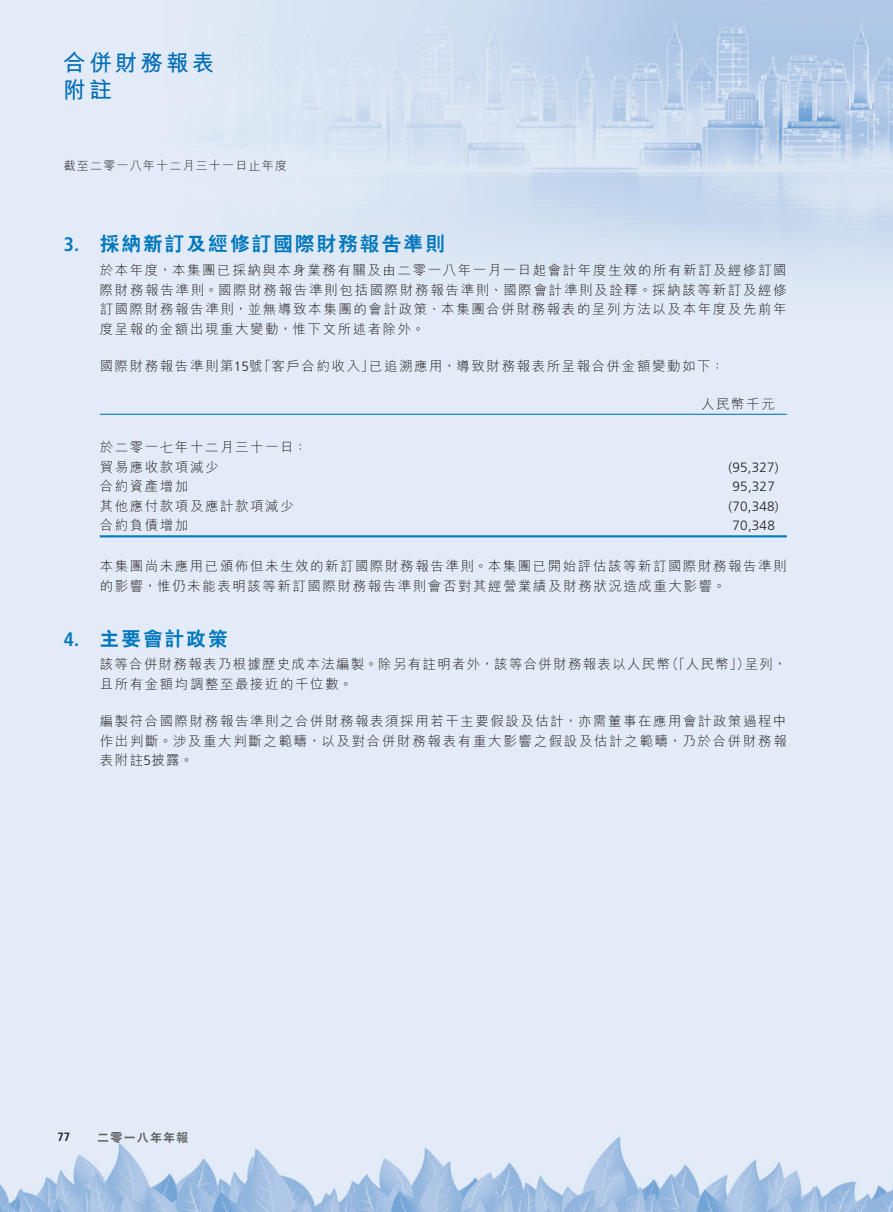
<style>
.page{position:relative;width:893px;height:1212px;background:#fff}
.page>*{position:absolute;margin:0;border:0;box-sizing:border-box;transform-origin:0 0}
.t1{font:700 22.5px/27px "M Hei HK";letter-spacing:.135em;color:#0077bd}
._03_H1{font:800 19.5px "C Hei 2 HK";letter-spacing:.115em;color:#0077bd}
._03_H1-2{font:700 condensed 19.5px "Frutiger LT Std";color:#0077bd}
._12___P2{font:300 13.5px/19.5px "M Hei HK";letter-spacing:.115em;color:#231f20;text-align:justify}
._12___P2-2{font:300 13.5px/19.5px "M Hei HK";letter-spacing:.095em;color:#231f20}
._15_Table_Stub{font:300 13.5px "M Hei HK";letter-spacing:.115em;color:#231f20}
._01_Body_Text{font:300 13.5px "Frutiger LT Std";letter-spacing:.015em;color:#231f20}
._01_Body_Text-2{font:300 13.5px "M Hei HK";letter-spacing:.115em;color:#231f20}
.t2{font:300 12px "M Hei HK";letter-spacing:.1em;color:#231f20}
.t3{font:800 12px "C Hei 2 HK";letter-spacing:.1em;color:#636366}
.t4{font:700 condensed 12px "Frutiger LT Std";color:#231f20}
.s1{font-family:"Frutiger LT Std"}
</style>
<div class="page">
<img style="left:0;top:0;width:893px;height:1212px">
<hr style="left:100px;top:414px;width:567px;height:1px;background:#0077bd">
<hr style="left:667px;top:414px;width:120px;height:1px;background:#0077bd">
<hr style="left:100px;top:535px;width:567px;height:2px;background:#0077bd">
<hr style="left:667px;top:535px;width:120px;height:2px;background:#0077bd">
<h1 class="t1" style="left:64px;top:48px;width:152px">合併財務報表附註</h1>
<p class="t2" style="left:64px;top:157px;width:225px">截至二零一八年十二月三十一日止年度</p>
<p class="_03_H1-2" style="left:64px;top:233px;width:17px">3.</p>
<p class="_03_H1-2" style="left:64px;top:627px;width:17px">4.</p>
<p class="_03_H1" style="left:100px;top:231px;width:347px">採納新訂及經修訂國際財務報告準則</p>
<p class="_12___P2" style="left:100px;top:260px;width:689px">於本年度，本集團已採納與本身業務有關及由二零一八年一月一日起會計年度生效的所有新訂及經修訂國際財務報告準則。國際財務報告準則包括國際財務報告準則、國際會計準則及詮釋。採納該等新訂及經修訂國際財務報告準則，並無導致本集團的會計政策、本集團合併財務報表的呈列方法以及本年度及先前年度呈報的金額出現重大變動，惟下文所述者除外。</p>
<p class="_12___P2" style="left:369px;top:356px;width:357px">已追溯應用，導致財務報表所呈報合併金額變動如下：</p>
<p class="_12___P2" style="left:258px;top:356px;width:118px">「客戶合約收入」</p>
<p class="_12___P2" style="left:100px;top:356px;width:164px">國際財務報告準則第<span class="s1">15</span>號</p>
<p class="_01_Body_Text-2" style="left:701px;top:394px;width:75px">人民幣千元</p>
<p class="_15_Table_Stub" style="left:100px;top:438px;width:209px">於二零一七年十二月三十一日：</p>
<p class="_15_Table_Stub" style="left:100px;top:457px;width:120px">貿易應收款項減少</p>
<p class="_01_Body_Text" style="left:728px;top:459px;width:52px">)95,327(</p>
<p class="_15_Table_Stub" style="left:100px;top:477px;width:90px">合約資產增加</p>
<p class="_01_Body_Text" style="left:733px;top:479px;width:44px">95,327</p>
<p class="_15_Table_Stub" style="left:100px;top:496px;width:195px">其他應付款項及應計款項減少</p>
<p class="_01_Body_Text" style="left:728px;top:498px;width:52px">)70,348(</p>
<p class="_15_Table_Stub" style="left:100px;top:516px;width:90px">合約負債增加</p>
<p class="_12___P2" style="left:100px;top:556px;width:688px">本集團尚未應用已頒佈但未生效的新訂國際財務報告準則。本集團已開始評估該等新訂國際財務報告準則的影響，惟仍未能表明該等新訂國際財務報告準則會否對其經營業績及財務狀況造成重大影響。</p>
<p class="_03_H1" style="left:100px;top:625px;width:130px">主要會計政策</p>
<p class="_01_Body_Text" style="left:733px;top:518px;width:44px">70,348</p>
<p class="_12___P2" style="left:665px;top:654px;width:86px">（「人民幣」）</p>
<p class="_12___P2-2" style="left:100px;top:654px;width:572px">該等合併財務報表乃根據歷史成本法編製。除另有註明者外，該等合併財務報表以人民幣且所有金額均調整至最接近的千位數。</p>
<p class="_12___P2" style="left:100px;top:711px;width:689px">編製符合國際財務報告準則之合併財務報表須採用若干主要假設及估計，亦需董事在應用會計政策過程中作出判斷。涉及重大判斷之範疇，以及對合併財務報表有重大影響之假設及估計之範疇，乃於合併財務報表附註<span class="s1">5</span>披露。</p>
<p class="_12___P2" style="left:745px;top:654px;width:43px">呈列，</p>
<p class="t4" style="left:58px;top:1130px;width:14px">77</p>
<p class="t3" style="left:97px;top:1129px;width:93px">二零一八年年報</p>
</div>
